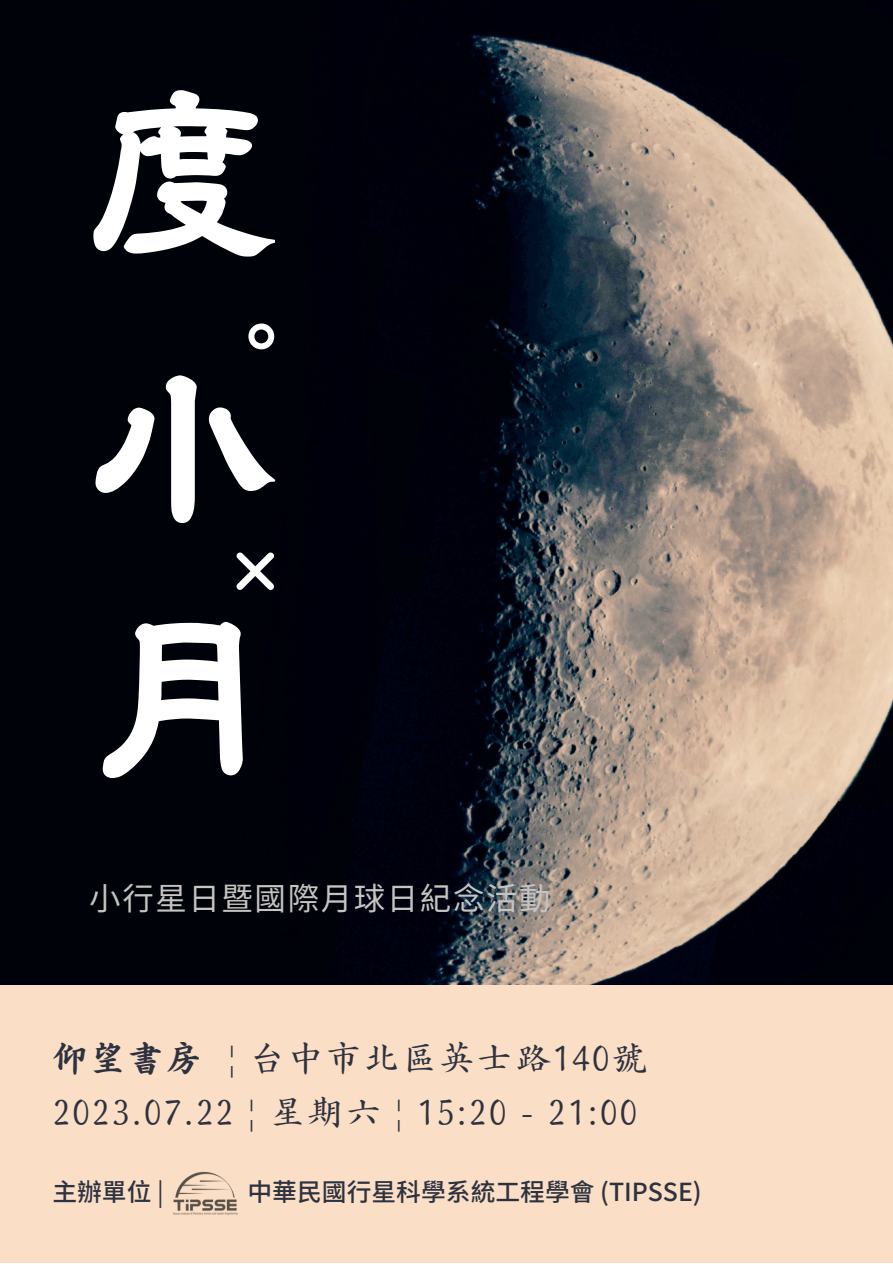
<style>
.page{position:relative;width:893px;height:1264px;background:#fff}
.page>*{position:absolute;margin:0;border:0;box-sizing:border-box;transform-origin:0 0}
.t1{font:189.45px "Motoya Reisyo Std W6";color:#fff}
.t2{font:86.85px "Motoya Reisyo Std W6";color:#fff}
.t3{font:63px "Motoya Reisyo Std W6";color:#fff}
.t4{font:36px "S Motoya Seikai Std W3";letter-spacing:.05em;color:#2d3240}
.t5{font:31.5px "Source Han Sans SC";letter-spacing:.05em;color:#c5c4c2}
.t6{font:500 24.75px "Source Han Sans SC";color:#2d3240}
.s1{font-family:"S Motoya Seikai Std W5"}
.s2{font-weight:400}
</style>
<div class="page">
<img style="left:0;top:0;width:892px;height:984px">
<div style="left:0;top:984px;width:892px;height:278px;background:#fadec5"></div>
<img style="left:173px;top:1171px;width:65px;height:45px">
<p class="t1" style="left:89px;top:80px;width:191px">度</p>
<p class="t2" style="left:244px;top:267px;width:88px">。</p>
<p class="t1" style="left:89px;top:352px;width:181px">小</p>
<p class="t3" style="left:224px;top:539px;width:64px">×</p>
<p class="t1" style="left:89px;top:600px;width:141px">月</p>
<p class="t5" style="left:89px;top:873px;width:463px">小行星日暨國際月球日紀念活動</p>
<p class="t4" style="left:52px;top:1040px;width:596px"><span class="s1">仰望書房</span> | 台中市北區英士路140號</p>
<p class="t4" style="left:52px;top:1094px;width:586px">2023.07.22 | 星期六 | 15:20 - 21:00</p>
<p class="t6" style="left:52px;top:1172px;width:113px">主辦單位 <span class="s2">|</span></p>
<p class="t6" style="left:247px;top:1172px;width:455px">中華民國行星科學系統工程學會 (TIPSSE)</p>
</div>
